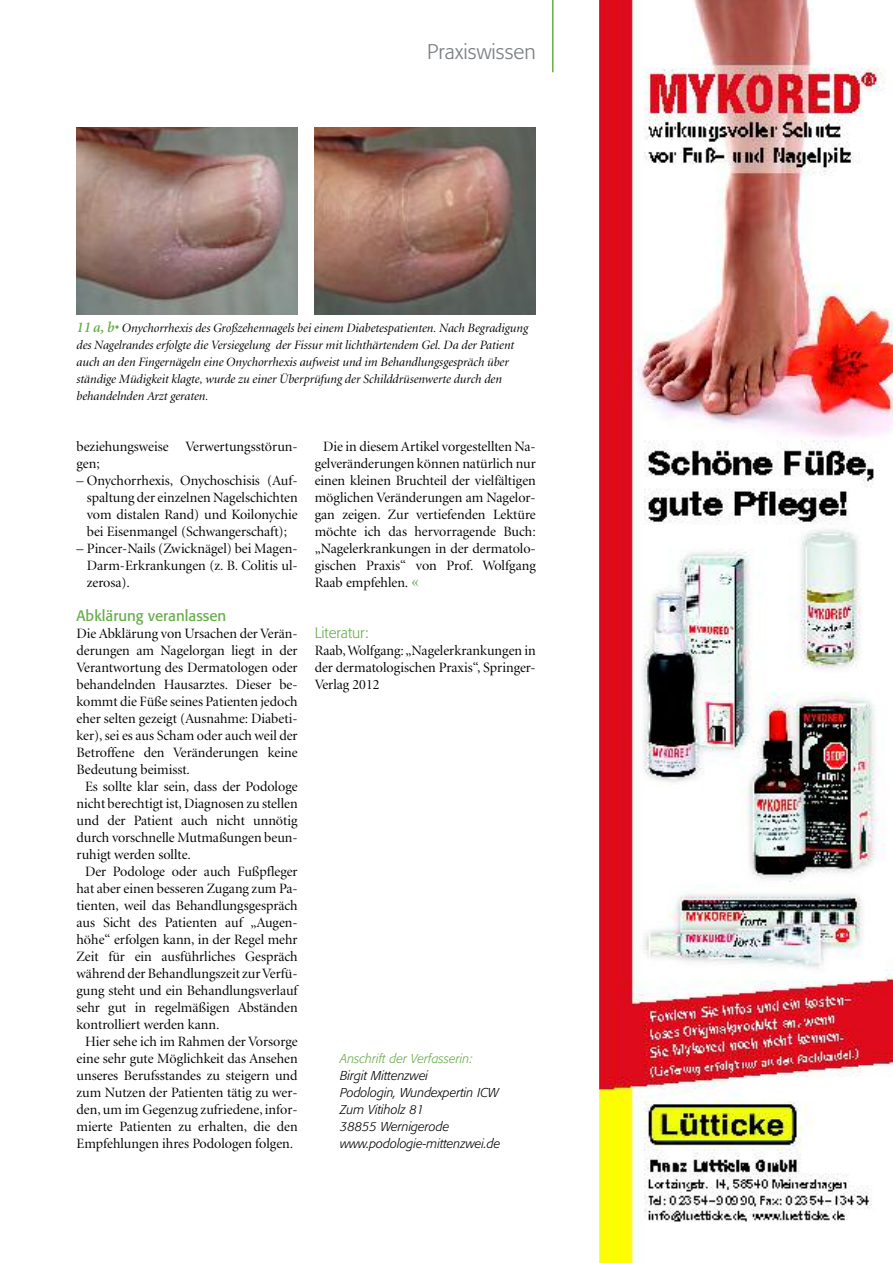
<style>
.page{position:relative;width:893px;height:1263px;background:#fff}
.page>*{position:absolute;margin:0;border:0;box-sizing:border-box;transform-origin:0 0}
.t1{font:300 21px "Formata";color:#777d7f}
.t2{font:15px "Formata";color:#66ad4a}
.t3{font:300 15px "Formata";color:#66ad4a}
.t4{font:14.25px/17px "Minion Display";color:#000;text-align:justify}
.t5{font:italic 12.75px/17px "Minion Display";color:#000}
.t6{font:italic 300 12.75px/17px "Formata";color:#000}
.t7{font:italic 300 12.75px "Formata";color:#66ad4a}
.s1{font-family:"Minion";font-weight:600;font-size:15px;color:#66ad4a}
.s2{font-size:18px;color:#5f9f44}
</style>
<div class="page">
<hr style="left:552px;top:0;width:2px;height:72px;background:#66ad4a">
<img style="left:77px;top:128px;width:221px;height:187px">
<img style="left:315px;top:128px;width:221px;height:187px">
<img style="left:600px;top:0;width:293px;height:1263px">
<h1 class="t1" style="left:427px;top:43px;width:110px">Praxiswissen</h1>
<p class="t5" style="left:77px;top:320px;width:453px"><span class="s1">11 a, b•</span> Onychorrhexis des Großzehennagels bei einem Diabetespatienten. Nach Begradigung des Nagelrandes erfolgte die Versiegelung der Fissur mit lichthärtendem Gel. Da der Patient auch an den Fingernägeln eine Onychorrhexis aufweist und im Behandlungsgespräch über ständige Müdigkeit klagte, wurde zu einer Überprüfung der Schilddrüsenwerte durch den behandelnden Arzt geraten.</p>
<p class="t4" style="left:77px;top:439px;width:223px">beziehungsweise Verwertungsstörun&shy;gen;</p>
<p class="t4" style="left:87px;top:473px;width:212px;text-indent:-10px">– Onychorrhexis, Onychoschisis (Auf&shy;spaltung der einzelnen Nagelschichten vom distalen Rand) und Koilonychie bei Eisenmangel (Schwangerschaft);</p>
<p class="t4" style="left:87px;top:541px;width:212px;text-indent:-10px">– Pincer-Nails (Zwicknägel) bei Magen-Darm-Erkrankungen (z. B. Colitis ul&shy;zerosa).</p>
<p class="t2" style="left:77px;top:609px;width:151px">Abklärung veranlassen</p>
<p class="t4" style="left:77px;top:626px;width:223px">Die Abklärung von Ursachen der Verän-</p>
<p class="t4" style="left:77px;top:643px;width:223px">derungen am Nagelorgan liegt in der</p>
<p class="t4" style="left:77px;top:660px;width:223px">Verantwortung des Dermatologen oder</p>
<p class="t4" style="left:77px;top:677px;width:223px">behandelnden Hausarztes. Dieser be-</p>
<p class="t4" style="left:77px;top:694px;width:223px">kommt die Füße seines Patienten jedoch</p>
<p class="t4" style="left:77px;top:711px;width:223px">eher selten gezeigt (Ausnahme: Diabeti-</p>
<p class="t4" style="left:77px;top:728px;width:223px">ker), sei es aus Scham oder auch weil der</p>
<p class="t4" style="left:77px;top:745px;width:223px">Betroffene den Veränderungen keine</p>
<p class="t4" style="left:77px;top:762px;width:115px">Bedeutung beimisst.</p>
<p class="t4" style="left:85px;top:779px;width:214px">Es sollte klar sein, dass der Podologe</p>
<p class="t4" style="left:77px;top:796px;width:223px">nicht berechtigt ist,Diagnosen zu stellen</p>
<p class="t4" style="left:77px;top:813px;width:223px">und der Patient auch nicht unnötig</p>
<p class="t4" style="left:77px;top:830px;width:223px">durch vorschnelle Mutmaßungen beun-</p>
<p class="t4" style="left:77px;top:847px;width:116px">ruhigt werden sollte.</p>
<p class="t4" style="left:85px;top:864px;width:214px">Der Podologe oder auch Fußpfleger</p>
<p class="t4" style="left:77px;top:881px;width:223px">hat aber einen besseren Zugang zum Pa-</p>
<p class="t4" style="left:77px;top:898px;width:223px">tienten, weil das Behandlungsgespräch</p>
<p class="t4" style="left:77px;top:915px;width:223px">aus Sicht des Patienten auf „Augen-</p>
<p class="t4" style="left:77px;top:932px;width:223px">höhe“ erfolgen kann, in der Regel mehr</p>
<p class="t4" style="left:77px;top:949px;width:223px">Zeit für ein ausführliches Gespräch</p>
<p class="t4" style="left:77px;top:966px;width:223px">während der Behandlungszeit zurVerfü-</p>
<p class="t4" style="left:77px;top:983px;width:223px">gung steht und ein Behandlungsverlauf</p>
<p class="t4" style="left:77px;top:1000px;width:223px">sehr gut in regelmäßigen Abständen</p>
<p class="t4" style="left:77px;top:1017px;width:144px">kontrolliert werden kann.</p>
<p class="t4" style="left:85px;top:1034px;width:214px">Hier sehe ich im Rahmen der Vorsorge</p>
<p class="t4" style="left:77px;top:1051px;width:223px">eine sehr gute Möglichkeit das Ansehen</p>
<p class="t4" style="left:77px;top:1068px;width:223px">unseres Berufsstandes zu steigern und</p>
<p class="t4" style="left:77px;top:1085px;width:223px">zum Nutzen der Patienten tätig zu wer-</p>
<p class="t4" style="left:77px;top:1102px;width:223px">den, um im Gegenzug zufriedene, infor-</p>
<p class="t4" style="left:77px;top:1119px;width:223px">mierte Patienten zu erhalten, die den</p>
<p class="t4" style="left:77px;top:1136px;width:218px">Empfehlungen ihres Podologen folgen.</p>
<p class="t4" style="left:315px;top:439px;width:223px;text-indent:9px">Die in diesem Artikel vorgestellten Na&shy;gelveränderungen können natürlich nur einen kleinen Bruchteil der vielfältigen möglichen Veränderungen am Nagelor&shy;gan zeigen. Zur vertiefenden Lektüre möchte ich das hervorragende Buch: „Nagelerkrankungen in der dermatolo&shy;gischen Praxis“ von Prof. Wolfgang Raab empfehlen. <span class="s2">«</span></p>
<p class="t3" style="left:315px;top:626px;width:55px">Literatur:</p>
<p class="t4" style="left:315px;top:643px;width:223px">Raab,Wolfgang:„Nagelerkrankungen in der dermatologischen Praxis“, Springer-Verlag 2012</p>
<p class="t7" style="left:340px;top:1053px;width:134px">Anschrift der Verfasserin:</p>
<p class="t6" style="left:340px;top:1068px;width:162px">Birgit Mittenzwei<br>Podologin, Wundexpertin ICW<br>Zum Vitiholz 81<br>38855 Wernigerode www.podologie-mittenzwei.de</p>
</div>
